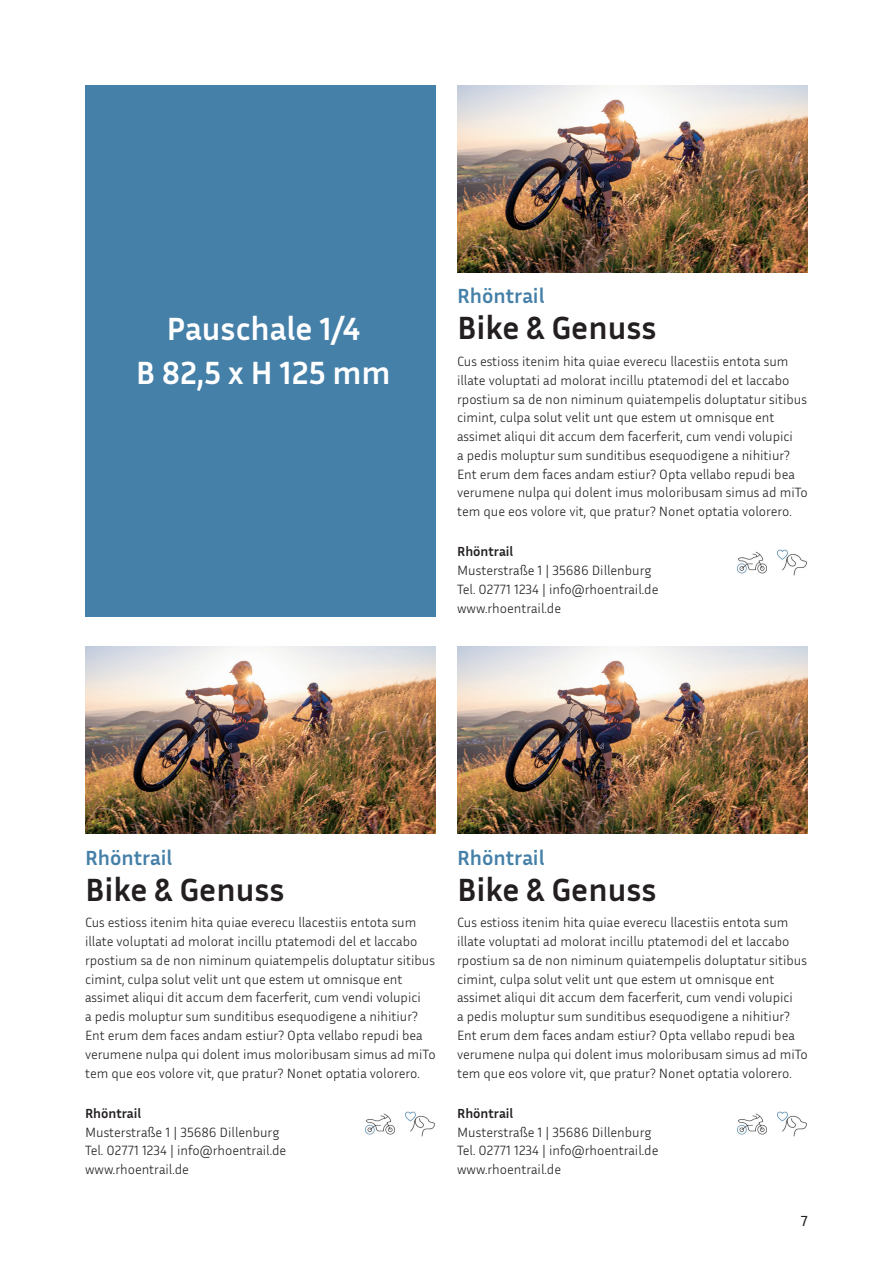
<style>
.page{position:relative;width:893px;height:1263px;background:#fff}
.page>*{position:absolute;margin:0;border:0;box-sizing:border-box;transform-origin:0 0}
.t1{font:700 33px "Inria Sans";color:#231f20}
.t2{font:700 33px/43.5px "Inria Sans";color:#fff;text-align:center}
.t3{font:700 21px "Inria Sans";color:#4580a8}
.t4{font:15px "Inria Sans";color:#231f20}
.t5{font:300 13.5px/18.8px "Inria Sans";color:#231f20}
.t6{font:700 13.5px "Inria Sans";color:#231f20}
</style>
<div class="page">
<div style="left:85px;top:85px;width:351px;height:532px;background:#4580a8"></div>
<img style="left:457px;top:85px;width:351px;height:187px">
<img style="left:737px;top:551px;width:29px;height:23px">
<img style="left:778px;top:550px;width:29px;height:25px">
<img style="left:85px;top:646px;width:351px;height:187px">
<img style="left:365px;top:1113px;width:29px;height:22px">
<img style="left:405px;top:1111px;width:30px;height:25px">
<img style="left:457px;top:646px;width:351px;height:187px">
<img style="left:737px;top:1113px;width:29px;height:22px">
<img style="left:778px;top:1111px;width:29px;height:25px">
<h2 class="t3" style="left:457px;top:283px;width:89px">Rhöntrail</h2>
<h1 class="t2" style="left:136px;top:307px;width:256px">Pauschale 1/4<br>B 82,5 x H 125 mm</h1>
<h1 class="t1" style="left:457px;top:307px;width:201px">Bike &amp; Genuss</h1>
<p class="t5" style="left:457px;top:352px;width:352px">Cus estioss itenim hita quiae everecu llacestiis entota sum illate voluptati ad molorat incillu ptatemodi del et laccabo rpostium sa de non niminum quiatempelis doluptatur sitibus cimint, culpa solut velit unt que estem ut omnisque ent assimet aliqui dit accum dem facerferit, cum vendi volupici<br>a pedis moluptur sum sunditibus esequodigene a nihitiur?<br>Ent erum dem faces andam estiur? Opta vellabo repudi bea verumene nulpa qui dolent imus moloribusam simus ad miTo tem que eos volore vit, que pratur? Nonet optatia volorero.</p>
<p class="t6" style="left:457px;top:543px;width:58px">Rhöntrail</p>
<p class="t5" style="left:457px;top:561px;width:203px">Musterstraße 1 | 35686 Dillenburg<br>Tel. 02771 1234 | info@rhoentrail.de www.rhoentrail.de</p>
<h2 class="t3" style="left:85px;top:844px;width:89px">Rhöntrail</h2>
<h2 class="t3" style="left:457px;top:844px;width:89px">Rhöntrail</h2>
<h1 class="t1" style="left:85px;top:868px;width:201px">Bike &amp; Genuss</h1>
<h1 class="t1" style="left:457px;top:868px;width:201px">Bike &amp; Genuss</h1>
<p class="t5" style="left:85px;top:913px;width:352px">Cus estioss itenim hita quiae everecu llacestiis entota sum illate voluptati ad molorat incillu ptatemodi del et laccabo rpostium sa de non niminum quiatempelis doluptatur sitibus cimint, culpa solut velit unt que estem ut omnisque ent assimet aliqui dit accum dem facerferit, cum vendi volupici<br>a pedis moluptur sum sunditibus esequodigene a nihitiur?<br>Ent erum dem faces andam estiur? Opta vellabo repudi bea verumene nulpa qui dolent imus moloribusam simus ad miTo tem que eos volore vit, que pratur? Nonet optatia volorero.</p>
<p class="t6" style="left:85px;top:1104px;width:58px">Rhöntrail</p>
<p class="t5" style="left:85px;top:1122px;width:203px">Musterstraße 1 | 35686 Dillenburg<br>Tel. 02771 1234 | info@rhoentrail.de www.rhoentrail.de</p>
<p class="t5" style="left:457px;top:913px;width:352px">Cus estioss itenim hita quiae everecu llacestiis entota sum illate voluptati ad molorat incillu ptatemodi del et laccabo rpostium sa de non niminum quiatempelis doluptatur sitibus cimint, culpa solut velit unt que estem ut omnisque ent assimet aliqui dit accum dem facerferit, cum vendi volupici<br>a pedis moluptur sum sunditibus esequodigene a nihitiur?<br>Ent erum dem faces andam estiur? Opta vellabo repudi bea verumene nulpa qui dolent imus moloribusam simus ad miTo tem que eos volore vit, que pratur? Nonet optatia volorero.</p>
<p class="t6" style="left:457px;top:1104px;width:58px">Rhöntrail</p>
<p class="t5" style="left:457px;top:1122px;width:203px">Musterstraße 1 | 35686 Dillenburg<br>Tel. 02771 1234 | info@rhoentrail.de www.rhoentrail.de</p>
<p class="t4" style="left:801px;top:1211px;width:9px">7</p>
</div>
